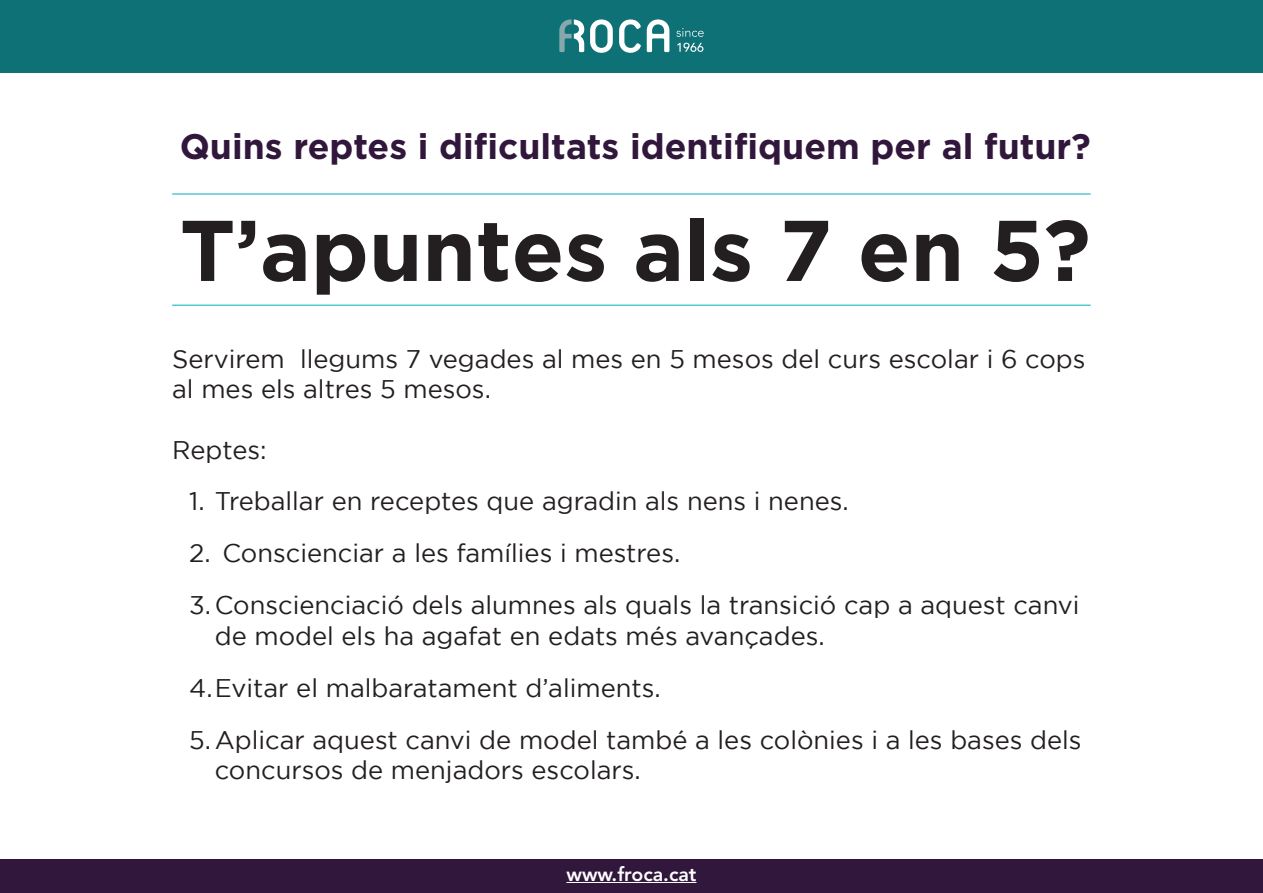
<style>
.page{position:relative;width:1263px;height:893px;background:#fff}
.page>*{position:absolute;margin:0;border:0;box-sizing:border-box;transform-origin:0 0}
.t1{font:700 85.95px "Gotham";color:#231f20}
.t2{font:700 35.55px "Gotham";color:#32173c}
.t3{font:25.5px/30.6px "Gotham";color:#231f20}
.t4{font:800 19.5px "Avenir LT Std";color:#fff}
</style>
<div class="page">
<div style="left:0;top:0;width:1263px;height:72px;background:#0d7176"></div>
<svg style="left:559px;top:19px;width:25px;height:33px"></svg>
<svg style="left:590px;top:19px;width:23px;height:34px"></svg>
<svg style="left:619px;top:19px;width:22px;height:34px"></svg>
<svg style="left:647px;top:19px;width:22px;height:33px"></svg>
<svg style="left:676px;top:28px;width:28px;height:9px"></svg>
<svg style="left:677px;top:43px;width:26px;height:9px"></svg>
<div style="left:0;top:859px;width:1263px;height:34px;background:#32173c"></div>
<hr style="left:566px;top:882px;width:130px;height:1px;background:#fff">
<hr style="left:172px;top:305px;width:919px;height:1px;background:#00adbb">
<hr style="left:172px;top:194px;width:919px;height:1px;background:#00adbb">
<p class="t2" style="left:180px;top:126px;width:912px">Quins reptes i dificultats identifiquem per al futur?</p>
<p class="t1" style="left:180px;top:201px;width:912px">T’apuntes als 7 en 5?</p>
<p class="t3" style="left:172px;top:343px;width:915px">Servirem llegums 7 vegades al mes en 5 mesos del curs escolar i 6 cops al mes els altres 5 mesos.</p>
<p class="t3" style="left:172px;top:434px;width:96px">Reptes:</p>
<p class="t3" style="left:189px;top:486px;width:661px">1. Treballar en receptes que agradin als nens i nenes.</p>
<p class="t3" style="left:189px;top:538px;width:493px">2. Conscienciar a les famílies i mestres.</p>
<p class="t3" style="left:215px;top:589px;width:866px;text-indent:-26px">3.Conscienciació dels alumnes als quals la transició cap a aquest canvi de model els ha agafat en edats més avançades.</p>
<p class="t3" style="left:189px;top:672px;width:473px">4.Evitar el malbaratament d’aliments.</p>
<p class="t3" style="left:215px;top:724px;width:868px;text-indent:-26px">5.Aplicar aquest canvi de model també a les colònies i a les bases dels concursos de menjadors escolars.</p>
<p class="t4" style="left:566px;top:862px;width:131px">www.froca.cat</p>
</div>
